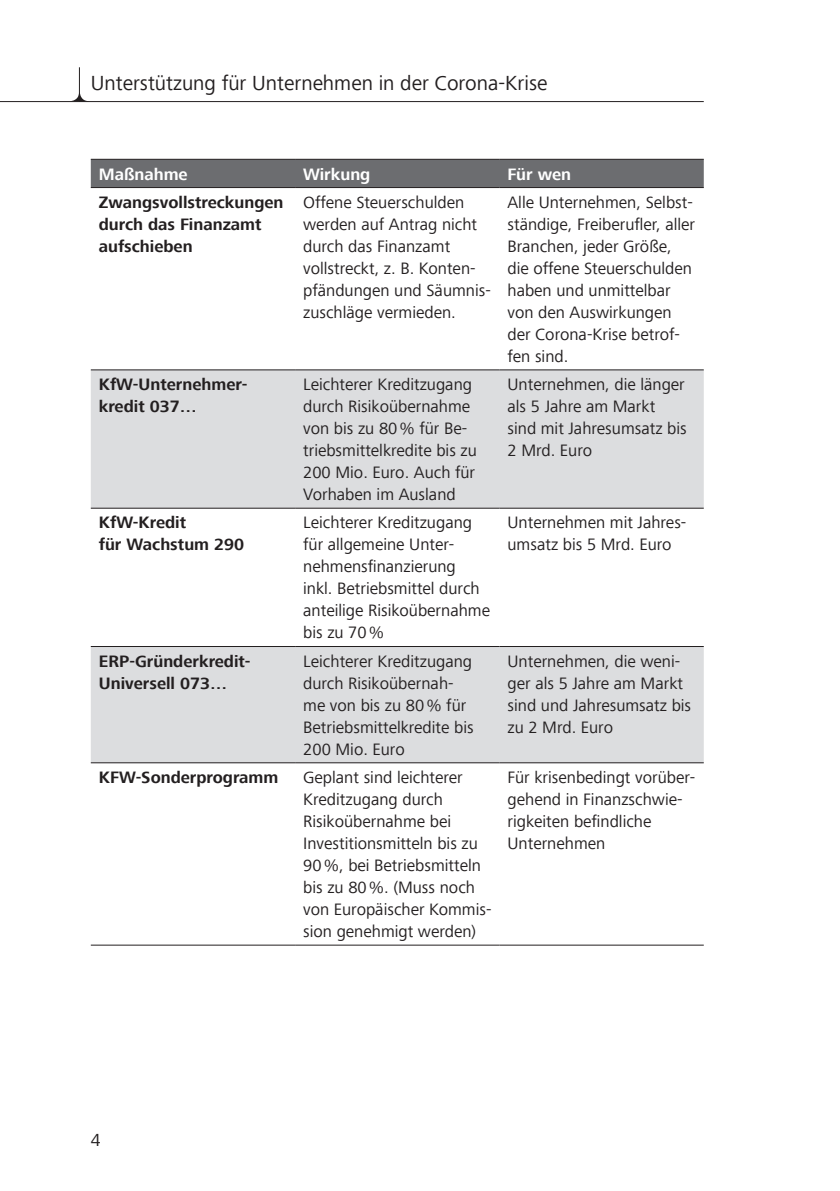
<style>
.page{position:relative;width:840px;height:1191px;background:#fff}
.page>*{position:absolute;margin:0;border:0;box-sizing:border-box;transform-origin:0 0}
.t1{font:21px "Frutiger Next Com";color:#231f20}
.t2{font:18px "Frutiger Next Com";color:#231f20}
.t3{font:17px/22px "Frutiger Next Com";color:#231f20}
.t4{font:700 17px/22px "Frutiger Next Com";color:#231f20}
.t5{font:700 17px "Frutiger Next Com";color:#fff}
</style>
<div class="page">
<hr style="left:0;top:101px;width:703px;height:1px;background:#231f20">
<hr style="left:79px;top:67px;width:1px;height:35px;background:#231f20">
<svg style="left:70px;top:93px;width:17px;height:9px"></svg>
<div style="left:91px;top:160px;width:612px;height:27px;background:#6c6d70"></div>
<svg style="left:91px;top:370px;width:612px;height:392px;fill:#dcdddf"></svg>
<hr style="left:91px;top:159px;width:204px;height:1px;background:#231f20">
<hr style="left:295px;top:159px;width:204px;height:1px;background:#231f20">
<hr style="left:499px;top:159px;width:204px;height:1px;background:#231f20">
<hr style="left:91px;top:187px;width:204px;height:1px;background:#231f20">
<hr style="left:295px;top:187px;width:204px;height:1px;background:#231f20">
<hr style="left:499px;top:187px;width:204px;height:1px;background:#231f20">
<hr style="left:91px;top:369px;width:204px;height:1px;background:#231f20">
<hr style="left:295px;top:369px;width:204px;height:1px;background:#231f20">
<hr style="left:499px;top:369px;width:204px;height:1px;background:#231f20">
<hr style="left:91px;top:508px;width:204px;height:1px;background:#231f20">
<hr style="left:295px;top:508px;width:204px;height:1px;background:#231f20">
<hr style="left:499px;top:508px;width:204px;height:1px;background:#231f20">
<hr style="left:91px;top:646px;width:204px;height:1px;background:#231f20">
<hr style="left:295px;top:646px;width:204px;height:1px;background:#231f20">
<hr style="left:499px;top:646px;width:204px;height:1px;background:#231f20">
<hr style="left:91px;top:762px;width:204px;height:1px;background:#231f20">
<hr style="left:295px;top:762px;width:204px;height:1px;background:#231f20">
<hr style="left:499px;top:762px;width:204px;height:1px;background:#231f20">
<hr style="left:91px;top:944px;width:204px;height:1px;background:#231f20">
<hr style="left:295px;top:944px;width:204px;height:1px;background:#231f20">
<hr style="left:499px;top:944px;width:204px;height:1px;background:#231f20">
<p class="t1" style="left:91px;top:71px;width:458px">Unterstützung für Unternehmen in der Corona-Krise</p>
<p class="t5" style="left:99px;top:164px;width:90px">Maßnahme</p>
<p class="t5" style="left:303px;top:164px;width:69px">Wirkung</p>
<p class="t5" style="left:507px;top:164px;width:65px">Für wen</p>
<p class="t4" style="left:99px;top:191px;width:186px">Zwangsvollstreckungen durch das Finanzamt aufschieben</p>
<p class="t3" style="left:303px;top:191px;width:189px">Offene Steuerschulden werden auf Antrag nicht durch das Finanzamt vollstreckt, z. B. Konten&shy;pfändungen und Säumnis&shy;zuschläge vermieden.</p>
<p class="t3" style="left:507px;top:191px;width:189px">Alle Unternehmen, Selbst&shy;ständige, Freiberufler, aller<br>Branchen, jeder Größe, die offene Steuerschulden haben und unmittelbar von den Auswirkungen der Corona-Krise betrof&shy;fen sind.</p>
<p class="t4" style="left:99px;top:373px;width:150px">KfW-Unternehmer&shy;kredit 037…</p>
<p class="t3" style="left:303px;top:373px;width:175px">Leichterer Kreditzugang durch Risikoübernahme von bis zu 80% für Be&shy;triebsmittelkredite bis zu<br>200 Mio. Euro. Auch für<br>Vorhaben im Ausland</p>
<p class="t3" style="left:507px;top:373px;width:181px">Unternehmen, die länger als 5 Jahre am Markt sind mit Jahresumsatz bis<br>2 Mrd. Euro</p>
<p class="t4" style="left:99px;top:512px;width:147px">KfW-Kredit<br>für Wachstum 290</p>
<p class="t3" style="left:303px;top:512px;width:188px">Leichterer Kreditzugang für allgemeine Unter&shy;nehmensfinanzierung<br>inkl. Betriebsmittel durch anteilige Risikoübernahme bis zu 70%</p>
<p class="t3" style="left:507px;top:512px;width:180px">Unternehmen mit Jahres&shy;umsatz bis 5 Mrd. Euro</p>
<p class="t4" style="left:99px;top:650px;width:153px">ERP-Gründerkredit-<br>Universell 073…</p>
<p class="t3" style="left:303px;top:650px;width:172px">Leichterer Kreditzugang durch Risikoübernah&shy;me von bis zu 80% für<br>Betriebsmittelkredite bis<br>200 Mio. Euro</p>
<p class="t3" style="left:507px;top:650px;width:185px">Unternehmen, die weni&shy;ger als 5 Jahre am Markt sind und Jahresumsatz bis zu 2 Mrd. Euro</p>
<p class="t4" style="left:99px;top:766px;width:181px">KFW-Sonderprogramm</p>
<p class="t3" style="left:303px;top:766px;width:190px">Geplant sind leichterer<br>Kreditzugang durch<br>Risikoübernahme bei<br>Investitionsmitteln bis zu<br>90%, bei Betriebsmitteln bis zu 80%. (Muss noch von Europäischer Kommis&shy;sion genehmigt werden)</p>
<p class="t3" style="left:507px;top:766px;width:189px">Für krisenbedingt vorüber&shy;gehend in Finanzschwie&shy;rigkeiten befindliche<br>Unternehmen</p>
<p class="t2" style="left:91px;top:1129px;width:11px">4</p>
</div>
